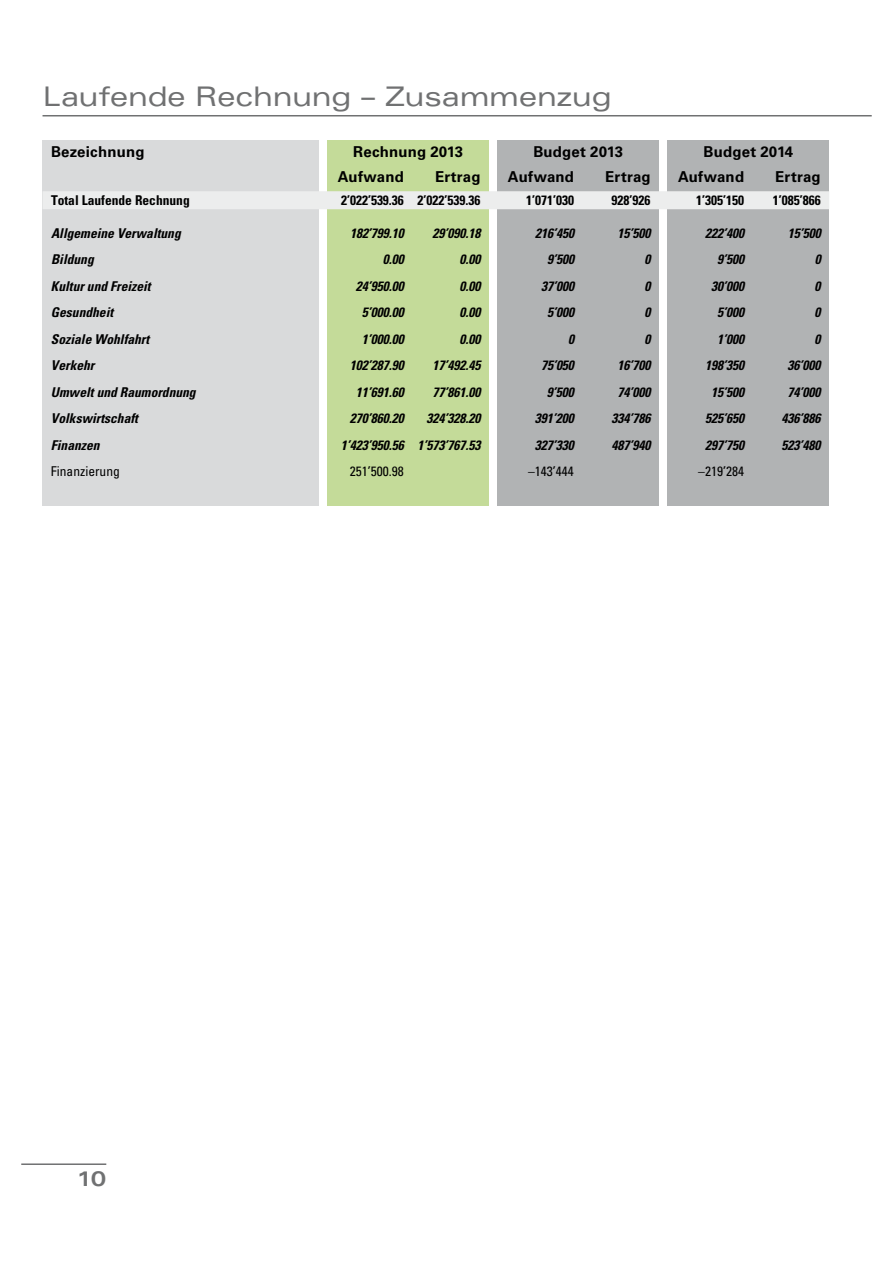
<style>
.page{position:relative;width:893px;height:1263px;background:#fff}
.page>*{position:absolute;margin:0;border:0;box-sizing:border-box;transform-origin:0 0}
.t1{font:expanded 27px "Univers LT";letter-spacing:-.01em;color:#707172}
.t2{font:700 expanded 21px "Univers LT";color:#707172}
.t3{font:700 15px "Univers LT";letter-spacing:.01em;color:#000}
.t4{font:italic 700 condensed 13.5px "Univers LT";color:#000}
.t5{font:700 condensed 13.5px "Univers LT";color:#000}
.t6{font:condensed 13.5px "Univers LT";color:#000}
</style>
<div class="page">
<hr style="left:21px;top:1163px;width:85px;height:2px;background:#707172">
<hr style="left:43px;top:115px;width:829px;height:1px;background:#707172">
<div style="left:43px;top:140px;width:276px;height:366px;background:#d9dadb"></div>
<div style="left:327px;top:140px;width:162px;height:366px;background:#c4db99"></div>
<div style="left:497px;top:140px;width:162px;height:366px;background:#b1b3b4"></div>
<div style="left:668px;top:140px;width:161px;height:366px;background:#b1b3b4"></div>
<div style="left:43px;top:191px;width:786px;height:18px;background:#eceded"></div>
<h1 class="t1" style="left:43px;top:81px;width:571px">Laufende Rechnung – Zusammenzug</h1>
<p class="t3" style="left:51px;top:143px;width:95px">Bezeichnung</p>
<p class="t3" style="left:353px;top:143px;width:112px">Rechnung 2013</p>
<p class="t3" style="left:533px;top:143px;width:91px">Budget 2013</p>
<p class="t3" style="left:704px;top:143px;width:91px">Budget 2014</p>
<p class="t3" style="left:338px;top:168px;width:68px">Aufwand</p>
<p class="t3" style="left:435px;top:168px;width:47px">Ertrag</p>
<p class="t3" style="left:508px;top:168px;width:68px">Aufwand</p>
<p class="t3" style="left:605px;top:168px;width:47px">Ertrag</p>
<p class="t3" style="left:678px;top:168px;width:68px">Aufwand</p>
<p class="t3" style="left:775px;top:168px;width:47px">Ertrag</p>
<p class="t5" style="left:51px;top:192px;width:140px">Total Laufende Rechnung</p>
<p class="t5" style="left:341px;top:192px;width:141px">2’022’539.36 2’022’539.36</p>
<p class="t5" style="left:526px;top:192px;width:49px">1’071’030</p>
<p class="t5" style="left:612px;top:192px;width:40px">928’926</p>
<p class="t5" style="left:696px;top:192px;width:49px">1’305’150</p>
<p class="t5" style="left:773px;top:192px;width:49px">1’085’866</p>
<p class="t4" style="left:51px;top:225px;width:131px">Allgemeine Verwaltung</p>
<p class="t4" style="left:350px;top:225px;width:55px">182’799.10</p>
<p class="t4" style="left:433px;top:225px;width:49px">29’090.18</p>
<p class="t4" style="left:535px;top:225px;width:40px">216’450</p>
<p class="t4" style="left:618px;top:225px;width:34px">15’500</p>
<p class="t4" style="left:705px;top:225px;width:40px">222’400</p>
<p class="t4" style="left:788px;top:225px;width:34px">15’500</p>
<p class="t4" style="left:51px;top:251px;width:44px">Bildung</p>
<p class="t4" style="left:383px;top:251px;width:22px">0.00</p>
<p class="t4" style="left:459px;top:251px;width:22px">0.00</p>
<p class="t4" style="left:547px;top:251px;width:28px">9’500</p>
<p class="t4" style="left:645px;top:251px;width:7px">0</p>
<p class="t4" style="left:717px;top:251px;width:28px">9’500</p>
<p class="t4" style="left:815px;top:251px;width:7px">0</p>
<p class="t4" style="left:51px;top:278px;width:101px">Kultur und Freizeit</p>
<p class="t4" style="left:356px;top:278px;width:49px">24’950.00</p>
<p class="t4" style="left:459px;top:278px;width:22px">0.00</p>
<p class="t4" style="left:541px;top:278px;width:34px">37’000</p>
<p class="t4" style="left:645px;top:278px;width:7px">0</p>
<p class="t4" style="left:711px;top:278px;width:34px">30’000</p>
<p class="t4" style="left:815px;top:278px;width:7px">0</p>
<p class="t4" style="left:51px;top:304px;width:64px">Gesundheit</p>
<p class="t4" style="left:362px;top:304px;width:43px">5’000.00</p>
<p class="t4" style="left:459px;top:304px;width:22px">0.00</p>
<p class="t4" style="left:547px;top:304px;width:28px">5’000</p>
<p class="t4" style="left:644px;top:304px;width:7px">0</p>
<p class="t4" style="left:717px;top:304px;width:28px">5’000</p>
<p class="t4" style="left:815px;top:304px;width:7px">0</p>
<p class="t4" style="left:51px;top:331px;width:100px">Soziale Wohlfahrt</p>
<p class="t4" style="left:362px;top:331px;width:43px">1’000.00</p>
<p class="t4" style="left:459px;top:331px;width:22px">0.00</p>
<p class="t4" style="left:568px;top:331px;width:7px">0</p>
<p class="t4" style="left:644px;top:331px;width:7px">0</p>
<p class="t4" style="left:717px;top:331px;width:28px">1’000</p>
<p class="t4" style="left:815px;top:331px;width:7px">0</p>
<p class="t4" style="left:51px;top:357px;width:45px">Verkehr</p>
<p class="t4" style="left:350px;top:357px;width:55px">102’287.90</p>
<p class="t4" style="left:432px;top:357px;width:49px">17’492.45</p>
<p class="t4" style="left:541px;top:357px;width:34px">75’050</p>
<p class="t4" style="left:617px;top:357px;width:34px">16’700</p>
<p class="t4" style="left:705px;top:357px;width:40px">198’350</p>
<p class="t4" style="left:788px;top:357px;width:34px">36’000</p>
<p class="t4" style="left:51px;top:384px;width:146px">Umwelt und Raumordnung</p>
<p class="t4" style="left:356px;top:384px;width:49px">11’691.60</p>
<p class="t4" style="left:432px;top:384px;width:49px">77’861.00</p>
<p class="t4" style="left:547px;top:384px;width:28px">9’500</p>
<p class="t4" style="left:617px;top:384px;width:34px">74’000</p>
<p class="t4" style="left:711px;top:384px;width:34px">15’500</p>
<p class="t4" style="left:788px;top:384px;width:34px">74’000</p>
<p class="t4" style="left:51px;top:410px;width:89px">Volkswirtschaft</p>
<p class="t4" style="left:350px;top:410px;width:55px">270’860.20</p>
<p class="t4" style="left:426px;top:410px;width:55px">324’328.20</p>
<p class="t4" style="left:535px;top:410px;width:40px">391’200</p>
<p class="t4" style="left:611px;top:410px;width:40px">334’786</p>
<p class="t4" style="left:705px;top:410px;width:40px">525’650</p>
<p class="t4" style="left:782px;top:410px;width:40px">436’886</p>
<p class="t4" style="left:51px;top:437px;width:50px">Finanzen</p>
<p class="t4" style="left:341px;top:437px;width:141px">1’423’950.56 1’573’767.53</p>
<p class="t4" style="left:535px;top:437px;width:40px">327’330</p>
<p class="t4" style="left:611px;top:437px;width:40px">487’940</p>
<p class="t4" style="left:705px;top:437px;width:40px">297’750</p>
<p class="t4" style="left:782px;top:437px;width:40px">523’480</p>
<p class="t6" style="left:51px;top:463px;width:70px">Finanzierung</p>
<p class="t6" style="left:350px;top:463px;width:55px">251’500.98</p>
<p class="t6" style="left:528px;top:463px;width:47px">–143’444</p>
<p class="t6" style="left:698px;top:463px;width:47px">–219’284</p>
<h2 class="t2" style="left:77px;top:1167px;width:31px">10</h2>
</div>
